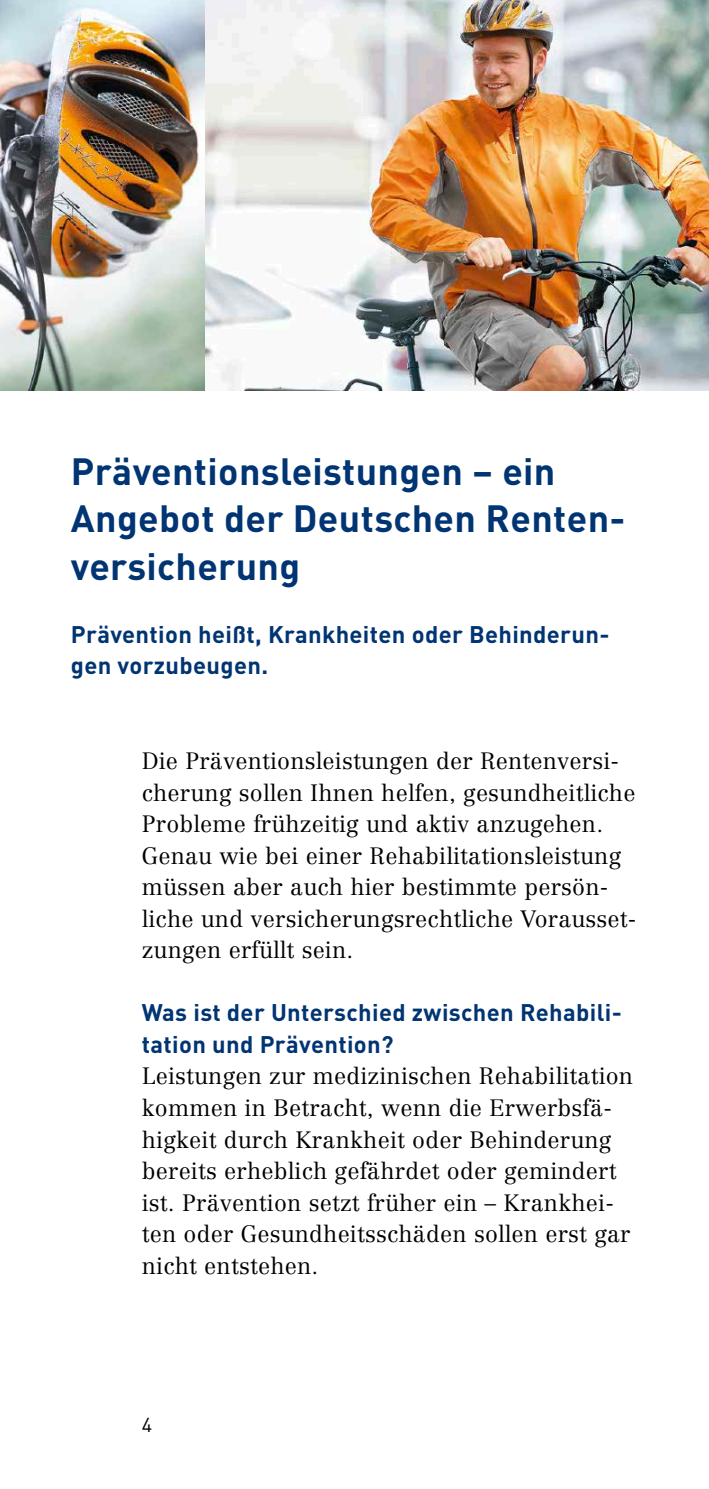
<style>
.page{position:relative;width:709px;height:1489px;background:#fff}
.page>*{position:absolute;margin:0;border:0;box-sizing:border-box;transform-origin:0 0}
.t1{font:700 37.5px/47.2px "DIN";letter-spacing:.01em;color:#003472}
.t2{font:700 23.75px/31.5px "DIN";letter-spacing:.015em;color:#003472}
.t3{font:300 23.25px/31.5px "Centennial";letter-spacing:.01em;color:#000}
.t4{font:20px "DIN";color:#000}
</style>
<div class="page">
<img style="left:0;top:0;width:709px;height:390px">
<h2 class="t1" style="left:71px;top:446px;width:556px">Präventionsleistungen – ein<br>Angebot der Deutschen Renten&shy;versicherung</h2>
<p class="t2" style="left:71px;top:617px;width:540px">Prävention heißt, Krankheiten oder Behinderun&shy;gen vorzubeugen.</p>
<p class="t3" style="left:142px;top:745px;width:496px">Die Präventionsleistungen der Rentenversi&shy;cherung sollen Ihnen helfen, gesundheitliche Probleme frühzeitig und aktiv anzugehen.<br>Genau wie bei einer Rehabilitationsleistung müssen aber auch hier bestimmte persön&shy;liche und versicherungsrechtliche Vorausset&shy;zungen erfüllt sein.</p>
<h3 class="t2" style="left:142px;top:995px;width:481px">Was ist der Unterschied zwischen Rehabili&shy;tation und Prävention?</h3>
<p class="t3" style="left:142px;top:1060px;width:493px">Leistungen zur medizinischen Rehabilitation kommen in Betracht, wenn die Erwerbsfä&shy;higkeit durch Krankheit oder Behinderung bereits erheblich gefährdet oder gemindert ist. Prävention setzt früher ein – Krankhei&shy;ten oder Gesundheitsschäden sollen erst gar nicht entstehen.</p>
<p class="t4" style="left:142px;top:1411px;width:12px">4</p>
</div>
